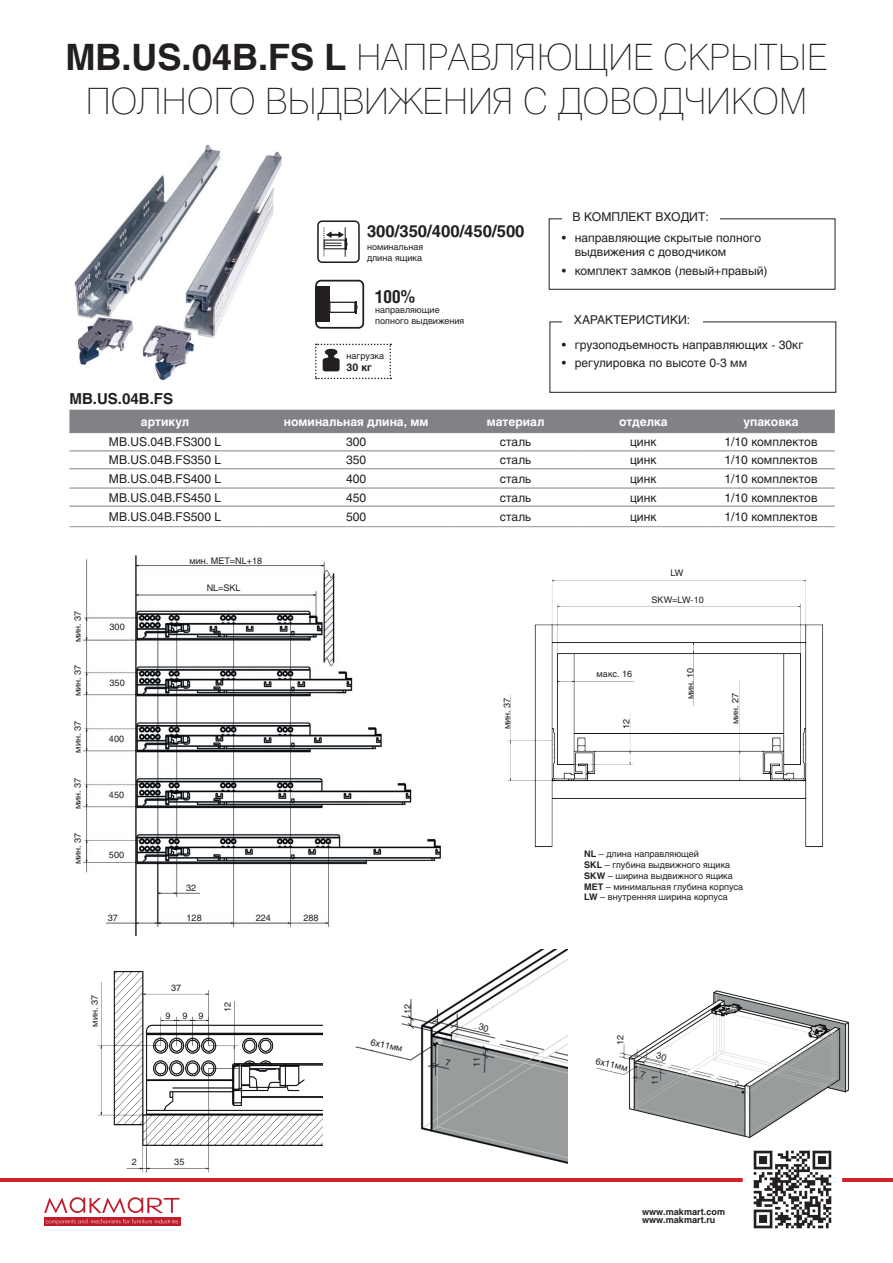
<style>
.page{position:relative;width:893px;height:1263px;background:#fff}
.page>*{position:absolute;margin:0;border:0;box-sizing:border-box;transform-origin:0 0}
.артикулы{font:36px/43.2px "Helios Thin C";color:#231f20;text-align:center}
.articul{font:700 condensed 18px "Helios";color:#231f20}
.articul-2{font:700 16.5px "Helios";color:#231f20}
.t1{font:700 15px "Helios";color:#231f20}
.t2{font:12px/14.4px "Helios";color:#231f20}
.артикулы-2{font:700 12px "Helios";color:#fff}
.t3{font:700 10.5px "Helios";color:#231f20}
.схемы{font:9px "Helios";color:#231f20}
.t4{font:700 9px/8.6px "Helios";color:#231f20}
.артикул_группы{font:9px "Helios";color:#231f20}
.s1{font-family:"Helios";font-weight:700}
.s2{font-weight:700}
</style>
<div class="page">
<hr style="left:0;top:1178px;width:893px;height:3px;background:#d1232a">
<img style="left:746px;top:1150px;width:93px;height:79px">
<div style="left:44px;top:1217px;width:136px;height:9px;background:#be1d2c"></div>
<svg style="left:46px;top:1219px;width:132px;height:5px"></svg>
<svg style="left:44px;top:1197px;width:136px;height:16px"></svg>
<div style="left:549px;top:218px;width:286px;height:72px;border:1px solid #231f20"></div>
<svg style="left:315px;top:344px;width:76px;height:35px"></svg>
<div style="left:315px;top:280px;width:49px;height:49px;border:2px solid #231f20;border-radius:5px"></div>
<div style="left:316px;top:286px;width:14px;height:36px;background:#231f20"></div>
<div style="left:329px;top:302px;width:27px;height:11px;background:#fff;border:1px solid #231f20"></div>
<svg style="left:355px;top:301px;width:2px;height:13px"></svg>
<div style="left:317px;top:220px;width:43px;height:43px;border:2px solid #231f20;border-radius:4px"></div>
<svg style="left:324px;top:228px;width:23px;height:29px"></svg>
<hr style="left:345px;top:227px;width:1px;height:30px;background:#231f20">
<img style="left:355px;top:949px;width:213px;height:216px">
<img style="left:507px;top:578px;width:316px;height:269px">
<img style="left:82px;top:555px;width:359px;height:380px">
<img style="left:97px;top:971px;width:225px;height:202px">
<img style="left:74px;top:144px;width:208px;height:237px">
<img style="left:596px;top:990px;width:254px;height:149px">
<div style="left:69px;top:410px;width:766px;height:22px;background:#808285"></div>
<hr style="left:69px;top:432px;width:192px;height:1px;background:#808285">
<hr style="left:261px;top:432px;width:191px;height:1px;background:#808285">
<hr style="left:452px;top:432px;width:127px;height:1px;background:#808285">
<hr style="left:579px;top:432px;width:128px;height:1px;background:#808285">
<hr style="left:707px;top:432px;width:128px;height:1px;background:#808285">
<hr style="left:69px;top:450px;width:192px;height:1px;background:#808285">
<hr style="left:261px;top:450px;width:191px;height:1px;background:#808285">
<hr style="left:452px;top:450px;width:127px;height:1px;background:#808285">
<hr style="left:579px;top:450px;width:128px;height:1px;background:#808285">
<hr style="left:707px;top:450px;width:128px;height:1px;background:#808285">
<hr style="left:69px;top:468px;width:192px;height:1px;background:#808285">
<hr style="left:261px;top:468px;width:191px;height:1px;background:#808285">
<hr style="left:452px;top:468px;width:127px;height:1px;background:#808285">
<hr style="left:579px;top:468px;width:128px;height:1px;background:#808285">
<hr style="left:707px;top:468px;width:128px;height:1px;background:#808285">
<hr style="left:69px;top:488px;width:192px;height:1px;background:#808285">
<hr style="left:261px;top:488px;width:191px;height:1px;background:#808285">
<hr style="left:452px;top:488px;width:127px;height:1px;background:#808285">
<hr style="left:579px;top:488px;width:128px;height:1px;background:#808285">
<hr style="left:707px;top:488px;width:128px;height:1px;background:#808285">
<hr style="left:69px;top:506px;width:192px;height:1px;background:#808285">
<hr style="left:261px;top:506px;width:191px;height:1px;background:#808285">
<hr style="left:452px;top:506px;width:127px;height:1px;background:#808285">
<hr style="left:579px;top:506px;width:128px;height:1px;background:#808285">
<hr style="left:707px;top:506px;width:128px;height:1px;background:#808285">
<hr style="left:69px;top:526px;width:192px;height:1px;background:#939598">
<hr style="left:261px;top:526px;width:191px;height:1px;background:#939598">
<hr style="left:452px;top:526px;width:127px;height:1px;background:#939598">
<hr style="left:579px;top:526px;width:128px;height:1px;background:#939598">
<hr style="left:707px;top:526px;width:128px;height:1px;background:#939598">
<div style="left:562px;top:212px;width:157px;height:12px;background:#fff"></div>
<div style="left:550px;top:321px;width:286px;height:72px;border:1px solid #231f20"></div>
<div style="left:562px;top:315px;width:140px;height:13px;background:#fff"></div>
<svg style="left:445px;top:1059px;width:6px;height:7px"></svg>
<svg style="left:478px;top:1023px;width:11px;height:9px"></svg>
<svg style="left:640px;top:1071px;width:6px;height:7px"></svg>
<svg style="left:656px;top:1052px;width:11px;height:9px"></svg>
<p class="артикулы" style="left:65px;top:36px;width:764px"><span class="s1">MB.US.04B.FS L</span> НАПРАВЛЯЮЩИЕ СКРЫТЫЕ<br>ПОЛНОГО ВЫДВИЖЕНИЯ C ДОВОДЧИКОМ</p>
<p class="articul-2" style="left:367px;top:222px;width:159px">300/350/400/450/500</p>
<p class="артикул_группы" style="left:367px;top:241px;width:58px">номинальная</p>
<p class="артикул_группы" style="left:367px;top:252px;width:57px">длина ящика</p>
<p class="articul" style="left:375px;top:286px;width:42px">100%</p>
<p class="схемы" style="left:375px;top:305px;width:66px">направляющие</p>
<p class="схемы" style="left:375px;top:315px;width:91px">полного выдвижения</p>
<p class="схемы" style="left:347px;top:350px;width:39px">нагрузка</p>
<p class="t3" style="left:347px;top:361px;width:27px">30 кг</p>
<p class="t2" style="left:573px;top:210px;width:138px">В КОМПЛЕКТ ВХОДИТ:</p>
<p class="t2" style="left:575px;top:230px;width:188px;text-indent:-13px">• направляющие скрытые полного выдвижения с доводчиком</p>
<p class="t2" style="left:562px;top:263px;width:207px">• комплект замков (левый+правый)</p>
<p class="t2" style="left:574px;top:313px;width:118px">ХАРАКТЕРИСТИКИ:</p>
<p class="t2" style="left:562px;top:337px;width:243px">• грузоподъемность направляющих - 30кг</p>
<p class="t2" style="left:562px;top:356px;width:187px">• регулировка по высоте 0-3 мм</p>
<p class="t1" style="left:69px;top:390px;width:105px">MB.US.04B.FS</p>
<p class="артикулы-2" style="left:141px;top:415px;width:50px">артикул</p>
<p class="артикулы-2" style="left:284px;top:415px;width:146px">номинальная длина, мм</p>
<p class="артикулы-2" style="left:487px;top:415px;width:59px">материал</p>
<p class="артикулы-2" style="left:619px;top:415px;width:50px">отделка</p>
<p class="артикулы-2" style="left:743px;top:415px;width:57px">упаковка</p>
<p class="t2" style="left:109px;top:435px;width:114px">MB.US.04B.FS300 L</p>
<p class="t2" style="left:346px;top:435px;width:22px">300</p>
<p class="t2" style="left:500px;top:435px;width:33px">сталь</p>
<p class="t2" style="left:630px;top:435px;width:28px">цинк</p>
<p class="t2" style="left:724px;top:435px;width:95px">1/10 комплектов</p>
<p class="t2" style="left:109px;top:453px;width:114px">MB.US.04B.FS350 L</p>
<p class="t2" style="left:346px;top:453px;width:22px">350</p>
<p class="t2" style="left:500px;top:453px;width:33px">сталь</p>
<p class="t2" style="left:630px;top:453px;width:28px">цинк</p>
<p class="t2" style="left:724px;top:453px;width:95px">1/10 комплектов</p>
<p class="t2" style="left:109px;top:471px;width:114px">MB.US.04B.FS400 L</p>
<p class="t2" style="left:346px;top:471px;width:22px">400</p>
<p class="t2" style="left:500px;top:471px;width:33px">сталь</p>
<p class="t2" style="left:630px;top:471px;width:28px">цинк</p>
<p class="t2" style="left:724px;top:471px;width:95px">1/10 комплектов</p>
<p class="t2" style="left:109px;top:490px;width:114px">MB.US.04B.FS450 L</p>
<p class="t2" style="left:346px;top:490px;width:22px">450</p>
<p class="t2" style="left:500px;top:490px;width:33px">сталь</p>
<p class="t2" style="left:630px;top:490px;width:28px">цинк</p>
<p class="t2" style="left:724px;top:490px;width:95px">1/10 комплектов</p>
<p class="t2" style="left:109px;top:509px;width:114px">MB.US.04B.FS500 L</p>
<p class="t2" style="left:346px;top:509px;width:22px">500</p>
<p class="t2" style="left:500px;top:509px;width:33px">сталь</p>
<p class="t2" style="left:630px;top:509px;width:28px">цинк</p>
<p class="t2" style="left:724px;top:509px;width:95px">1/10 комплектов</p>
<p class="схемы" style="left:72px;top:642px;width:33px;rotate:-90deg">мин. 37</p>
<p class="схемы" style="left:72px;top:696px;width:33px;rotate:-90deg">мин. 37</p>
<p class="схемы" style="left:72px;top:753px;width:33px;rotate:-90deg">мин. 37</p>
<p class="схемы" style="left:72px;top:809px;width:33px;rotate:-90deg">мин. 37</p>
<p class="схемы" style="left:72px;top:864px;width:33px;rotate:-90deg">мин. 37</p>
<p class="схемы" style="left:110px;top:621px;width:17px">300</p>
<p class="схемы" style="left:110px;top:677px;width:17px">350</p>
<p class="схемы" style="left:109px;top:733px;width:17px">400</p>
<p class="схемы" style="left:109px;top:790px;width:17px">450</p>
<p class="схемы" style="left:109px;top:849px;width:17px">500</p>
<p class="схемы" style="left:189px;top:555px;width:74px">мин. MET=NL+18</p>
<p class="схемы" style="left:207px;top:583px;width:35px">NL=SKL</p>
<p class="схемы" style="left:186px;top:882px;width:12px">32</p>
<p class="схемы" style="left:108px;top:912px;width:12px">37</p>
<p class="схемы" style="left:187px;top:912px;width:17px">128</p>
<p class="схемы" style="left:256px;top:912px;width:17px">224</p>
<p class="схемы" style="left:303px;top:912px;width:17px">288</p>
<p class="схемы" style="left:89px;top:1027px;width:33px;rotate:-90deg">мин. 37</p>
<p class="схемы" style="left:171px;top:982px;width:12px">37</p>
<p class="схемы" style="left:165px;top:1010px;width:7px">9</p>
<p class="схемы" style="left:182px;top:1010px;width:7px">9</p>
<p class="схемы" style="left:198px;top:1010px;width:7px">9</p>
<p class="схемы" style="left:222px;top:1012px;width:12px;rotate:-90deg">12</p>
<p class="схемы" style="left:132px;top:1157px;width:7px">2</p>
<p class="схемы" style="left:174px;top:1157px;width:12px">35</p>
<p class="схемы" style="left:402px;top:1014px;width:12px;rotate:-90deg">12</p>
<p class="схемы" style="left:368px;top:1035px;width:38px;rotate:13deg">∅6х11мм</p>
<p class="схемы" style="left:670px;top:567px;width:15px">LW</p>
<p class="схемы" style="left:652px;top:595px;width:54px">SKW=LW-10</p>
<p class="схемы" style="left:597px;top:669px;width:37px">макс. 16</p>
<p class="схемы" style="left:685px;top:699px;width:33px;rotate:-90deg">мин. 10</p>
<p class="схемы" style="left:502px;top:729px;width:33px;rotate:-90deg">мин. 37</p>
<p class="схемы" style="left:730px;top:724px;width:33px;rotate:-90deg">мин. 27</p>
<p class="схемы" style="left:621px;top:729px;width:12px;rotate:-90deg">12</p>
<p class="схемы" style="left:584px;top:849px;width:116px"><span class="s2">NL</span> – длина направляющей</p>
<p class="схемы" style="left:584px;top:859px;width:148px"><span class="s2">SKL</span> – глубина выдвижного ящика</p>
<p class="схемы" style="left:584px;top:870px;width:150px"><span class="s2">SKW</span> – ширина выдвижного ящика</p>
<p class="схемы" style="left:584px;top:881px;width:161px"><span class="s2">MET</span> – минимальная глубина корпуса</p>
<p class="схемы" style="left:584px;top:892px;width:145px"><span class="s2">LW</span> – внутренняя ширина корпуса</p>
<p class="схемы" style="left:471px;top:1067px;width:12px;rotate:-90deg">11</p>
<p class="схемы" style="left:615px;top:1045px;width:12px;rotate:-90deg">12</p>
<p class="схемы" style="left:593px;top:1054px;width:38px;rotate:13deg">∅6х11мм</p>
<p class="схемы" style="left:650px;top:1084px;width:12px;rotate:-90deg">11</p>
<p class="t4" style="left:642px;top:1207px;width:84px">www.makmart.com www.makmart.ru</p>
</div>
